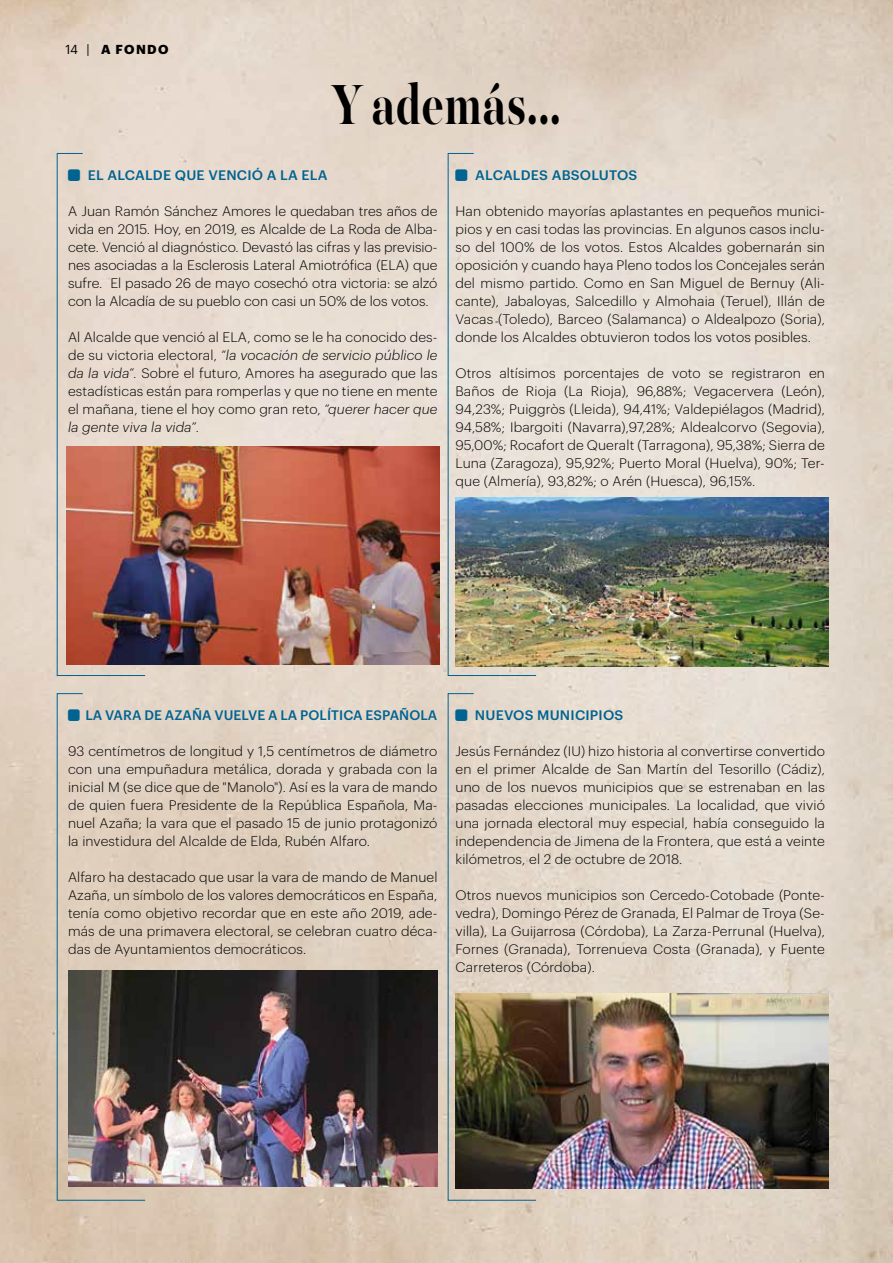
<style>
.page{position:relative;width:893px;height:1263px;background:#fff}
.page>*{position:absolute;margin:0;border:0;box-sizing:border-box;transform-origin:0 0}
.t1{font:700 63px "Majesti Banner";letter-spacing:.01em;color:#000;scale:.71 1}
.t2{font:300 13.5px/18px "Graphik";letter-spacing:.01em;color:#000;text-align:justify}
.t3{font:500 13.5px "Graphik";letter-spacing:.01em;color:#006391}
.t4{font:700 12.75px "Graphik";color:#000}
.s1{font-weight:400}
.s2{font-style:italic}
</style>
<div class="page">
<img style="left:0;top:0;width:893px;height:1263px">
<img style="left:146px;top:446px;width:293px;height:218px">
<img style="left:537px;top:497px;width:291px;height:169px">
<img style="left:146px;top:971px;width:291px;height:215px">
<img style="left:537px;top:993px;width:291px;height:195px">
<svg style="left:56px;top:153px;width:90px;height:523px"></svg>
<svg style="left:56px;top:693px;width:90px;height:508px"></svg>
<img style="left:447px;top:153px;width:90px;height:523px">
<svg style="left:447px;top:693px;width:90px;height:508px"></svg>
<svg style="left:68px;top:169px;width:12px;height:12px"></svg>
<svg style="left:68px;top:709px;width:12px;height:12px"></svg>
<svg style="left:455px;top:169px;width:12px;height:12px"></svg>
<svg style="left:455px;top:709px;width:12px;height:12px"></svg>
<p class="t4" style="left:65px;top:39px;width:62px"><span class="s1">14|</span> AFONDO</p>
<h1 class="t1" style="left:332px;top:64px;width:324px">Y además...</h1>
<p class="t3" style="left:88px;top:165px;width:241px">EL ALCALDE QUE VENCIÓ A LA ELA</p>
<p class="t2" style="left:68px;top:201px;width:371px">A Juan Ramón Sánchez Amores le quedaban tres años de vida en 2015. Hoy, en 2019, es Alcalde de La Roda de Alba&shy;cete. Venció al diagnóstico. Devastó las cifras y las previsio&shy;nes asociadas a la Esclerosis Lateral Amiotrófica (ELA) que sufre. El pasado 26 de mayo cosechó otra victoria: se alzó con la Alcadía de su pueblo con casi un 50% de los votos.</p>
<p class="t2" style="left:68px;top:327px;width:371px">Al Alcalde que venció al ELA, como se le ha conocido des&shy;de su victoria electoral, <span class="s2">“la vocación de servicio público le da la vida”.</span> Sobre el futuro, Amores ha asegurado que las estadísticas están para romperlas y que no tiene en mente el mañana, tiene el hoy como gran reto, <span class="s2">“querer hacer que la gente viva la vida”</span>.</p>
<p class="t3" style="left:475px;top:165px;width:164px">ALCALDES ABSOLUTOS</p>
<p class="t2" style="left:455px;top:201px;width:371px">Han obtenido mayorías aplastantes en pequeños munici&shy;pios y en casi todas las provincias. En algunos casos inclu&shy;so del 100% de los votos. Estos Alcaldes gobernarán sin oposición y cuando haya Pleno todos los Concejales serán del mismo partido. Como en San Miguel de Bernuy (Ali&shy;cante), Jabaloyas, Salcedillo y Almohaia (Teruel), Illán de Vacas (Toledo), Barceo (Salamanca) o Aldealpozo (Soria), donde los Alcaldes obtuvieron todos los votos posibles.</p>
<p class="t2" style="left:455px;top:363px;width:371px">Otros altísimos porcentajes de voto se registraron en Baños de Rioja (La Rioja), 96,88%; Vegacervera (León), 94,23%; Puiggròs (Lleida), 94,41%; Valdepiélagos (Madrid), 94,58%; Ibargoiti (Navarra),97,28%; Aldealcorvo (Segovia), 95,00%; Rocafort de Queralt (Tarragona), 95,38%; Sierra de Luna (Zaragoza), 95,92%; Puerto Moral (Huelva), 90%; Ter&shy;que (Almería), 93,82%; o Arén (Huesca), 96,15%.</p>
<p class="t3" style="left:85px;top:705px;width:354px">LA VARA DE AZAÑA VUELVE A LA POLÍTICA ESPAÑOLA</p>
<p class="t2" style="left:68px;top:741px;width:371px">93 centímetros de longitud y 1,5 centímetros de diámetro con una empuñadura metálica, dorada y grabada con la inicial M (se dice que de "Manolo"). Así es la vara de mando de quien fuera Presidente de la República Española, Ma&shy;nuel Azaña; la vara que el pasado 15 de junio protagonizó la investidura del Alcalde de Elda, Rubén Alfaro.</p>
<p class="t2" style="left:68px;top:867px;width:371px">Alfaro ha destacado que usar la vara de mando de Manuel Azaña, un símbolo de los valores democráticos en España, tenía como objetivo recordar que en este año 2019, ade&shy;más de una primavera electoral, se celebran cuatro déca&shy;das de Ayuntamientos democráticos.</p>
<p class="t3" style="left:475px;top:705px;width:150px">NUEVOS MUNICIPIOS</p>
<p class="t2" style="left:455px;top:741px;width:371px">Jesús Fernández (IU) hizo historia al convertirse convertido en el primer Alcalde de San Martín del Tesorillo (Cádiz), uno de los nuevos municipios que se estrenaban en las pasadas elecciones municipales. La localidad, que vivió una jornada electoral muy especial, había conseguido la independencia de Jimena de la Frontera, que está a veinte kilómetros, el 2 de octubre de 2018.</p>
<p class="t2" style="left:455px;top:885px;width:371px">Otros nuevos municipios son Cercedo-Cotobade (Ponte&shy;vedra), Domingo Pérez de Granada, El Palmar de Troya (Se&shy;villa), La Guijarrosa (Córdoba), La Zarza-Perrunal (Huelva), Fornes (Granada), Torrenueva Costa (Granada), y Fuente Carreteros (Córdoba).</p>
</div>
